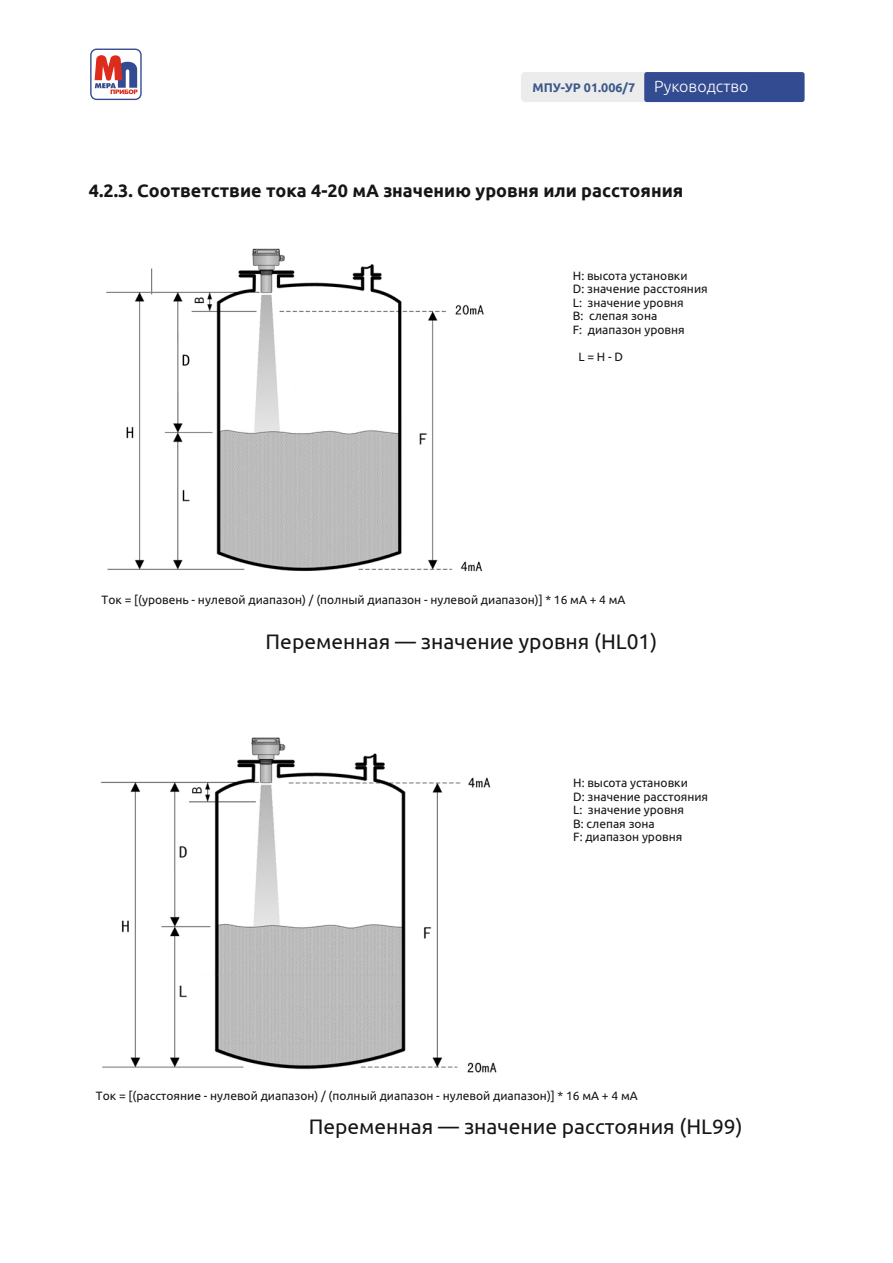
<style>
.page{position:relative;width:893px;height:1263px;background:#fff}
.page>*{position:absolute;margin:0;border:0;box-sizing:border-box;transform-origin:0 0}
.t1{font:21px "Ubuntu";color:#151616}
.t2{font:700 18px "Ubuntu";color:#151616}
.t3{font:700 12.45px "Ubuntu";color:#3b598b}
.t4{font:12px/13.5px "Ubuntu";color:#151616}
.s1{font-weight:300;font-size:16.05px;color:#fff}
</style>
<div class="page">
<div style="left:521px;top:72px;width:228px;height:30px;background:#ececec;border-radius:4px"></div>
<svg style="left:90px;top:49px;width:52px;height:51px"></svg>
<div style="left:644px;top:72px;width:161px;height:30px;background:#334b90;border-radius:3px"></div>
<img style="left:106px;top:248px;width:378px;height:324px">
<img style="left:100px;top:737px;width:397px;height:336px">
<p class="t3" style="left:533px;top:80px;width:217px">МПУ-УР 01.006/7 <span class="s1">Руководство</span></p>
<h2 class="t2" style="left:89px;top:179px;width:596px">4.2.3. Соответствие тока 4-20 мА значению уровня или расстояния</h2>
<p class="t4" style="left:573px;top:270px;width:136px">H: высота установки<br>D: значение расстояния<br>L: значение уровня<br>B: слепая зона<br>F: диапазон уровня</p>
<p class="t4" style="left:578px;top:350px;width:46px">L = H - D</p>
<p class="t4" style="left:102px;top:593px;width:525px">Ток = [(уровень - нулевой диапазон) / (полный диапазон - нулевой диапазон)] * 16 мА + 4 мА</p>
<h1 class="t1" style="left:266px;top:629px;width:393px">Переменная — значение уровня (HL01)</h1>
<p class="t4" style="left:573px;top:777px;width:136px">H: высота установки<br>D: значение расстояния<br>L: значение уровня<br>B: слепая зона<br>F: диапазон уровня</p>
<p class="t4" style="left:96px;top:1089px;width:543px">Ток = [(расстояние - нулевой диапазон) / (полный диапазон - нулевой диапазон)] * 16 мА + 4 мА</p>
<h1 class="t1" style="left:309px;top:1114px;width:435px">Переменная — значение расстояния (HL99)</h1>
</div>
